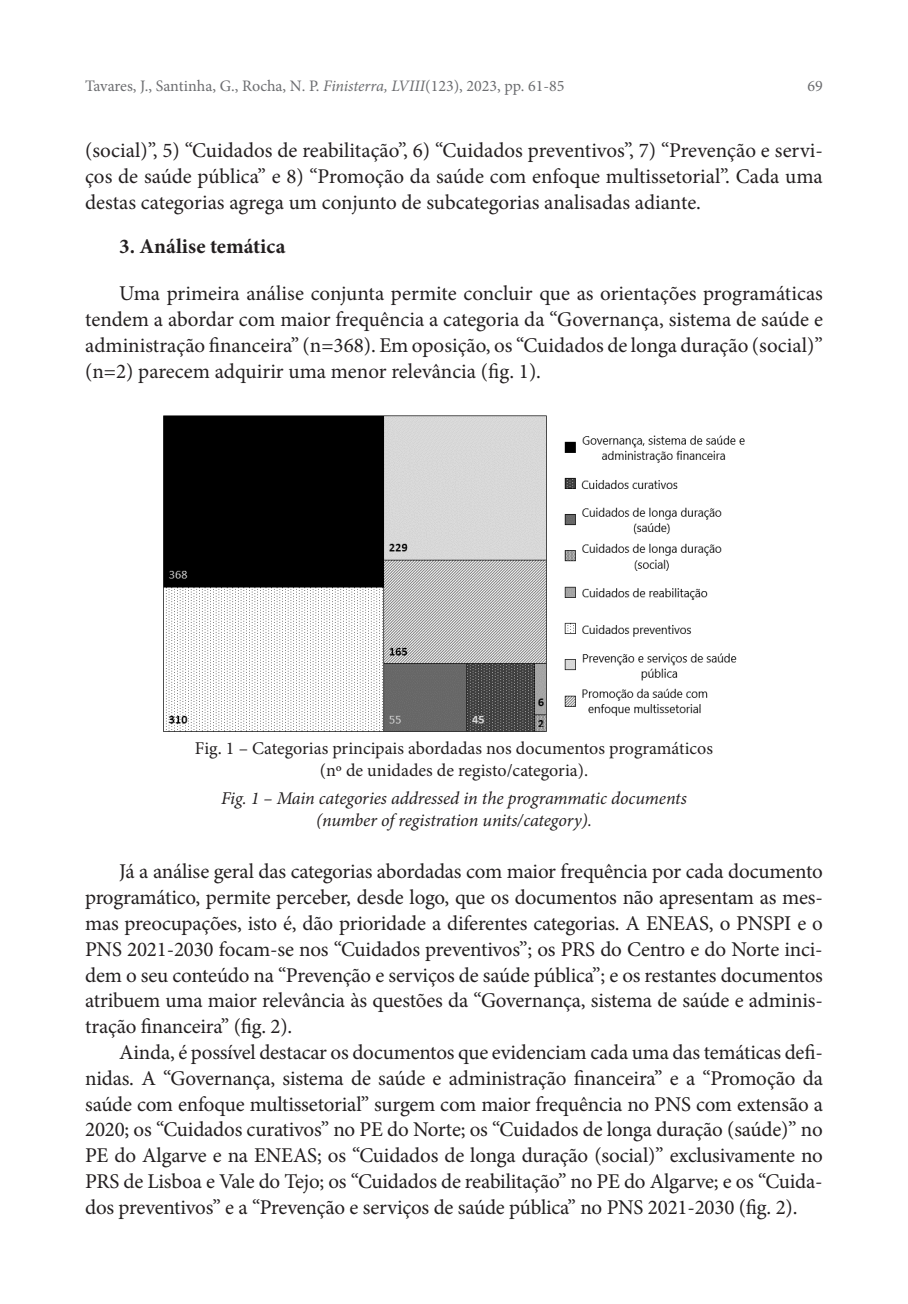
<style>
.page{position:relative;width:908px;height:1304px;background:#fff}
.page>*{position:absolute;margin:0;border:0;box-sizing:border-box;transform-origin:0 0}
.t1{font:21px/25.8px "Minion Pro";letter-spacing:-.01em;color:#231f20;text-align:justify}
.t2{font:700 21px "Minion Pro";color:#231f20}
.t3{font:18px/22px "Minion Pro";color:#231f20;text-align:center}
.t4{font:italic 18px/22px "Minion Pro";letter-spacing:-.01em;color:#231f20;text-align:center}
.t5{font:16px "Minion Pro";color:#6c6d70}
.s1{font-style:italic}
</style>
<div class="page">
<img style="left:163px;top:415px;width:582px;height:317px">
<p class="t5" style="left:85px;top:75px;width:480px">Tavares, J., Santinha, G., Rocha, N. P. <span class="s1">Finisterra, LVIII</span>(123), 2023, pp. 61-85</p>
<p class="t5" style="left:807px;top:75px;width:17px">69</p>
<p class="t1" style="left:85px;top:137px;width:739px">(social)”, 5) “Cuidados de reabilitação”, 6) “Cuidados preventivos”, 7) “Prevenção e servi&shy;ços de saúde pública” e 8) “Promoção da saúde com enfoque multissetorial”. Cada uma destas categorias agrega um conjunto de subcategorias analisadas adiante.</p>
<p class="t2" style="left:119px;top:231px;width:168px">3. Análise temática</p>
<p class="t1" style="left:85px;top:281px;width:739px;text-indent:34px">Uma primeira análise conjunta permite concluir que as orientações programáticas tendem a abordar com maior frequência a categoria da “Governança, sistema de saúde e administração financeira” (n=368). Em oposição, os “Cuidados de longa duração (social)” (n=2) parecem adquirir uma menor relevância (fig. 1).</p>
<p class="t3" style="left:195px;top:738px;width:519px">Fig. 1 – Categorias principais abordadas nos documentos programáticos (nº de unidades de registo/categoria).</p>
<p class="t4" style="left:221px;top:788px;width:467px">Fig. 1 – Main categories addressed in the programmatic documents (number of registration units/category).</p>
<p class="t1" style="left:85px;top:859px;width:739px;text-indent:34px">Já a análise geral das categorias abordadas com maior frequência por cada documento programático, permite perceber, desde logo, que os documentos não apresentam as mes&shy;mas preocupações, isto é, dão prioridade a diferentes categorias. A ENEAS, o PNSPI e o PNS 2021-2030 focam-se nos “Cuidados preventivos”; os PRS do Centro e do Norte inci&shy;dem o seu conteúdo na “Prevenção e serviços de saúde pública”; e os restantes documentos atribuem uma maior relevância às questões da “Governança, sistema de saúde e adminis&shy;tração financeira” (fig. 2).</p>
<p class="t1" style="left:85px;top:1039px;width:739px;text-indent:34px">Ainda, é possível destacar os documentos que evidenciam cada uma das temáticas defi&shy;nidas. A “Governança, sistema de saúde e administração financeira” e a “Promoção da saúde com enfoque multissetorial” surgem com maior frequência no PNS com extensão a 2020; os “Cuidados curativos” no PE do Norte; os “Cuidados de longa duração (saúde)” no PE do Algarve e na ENEAS; os “Cuidados de longa duração (social)” exclusivamente no PRS de Lisboa e Vale do Tejo; os “Cuidados de reabilitação” no PE do Algarve; e os “Cuida&shy;dos preventivos” e a “Prevenção e serviços de saúde pública” no PNS 2021-2030 (fig. 2).</p>
</div>
